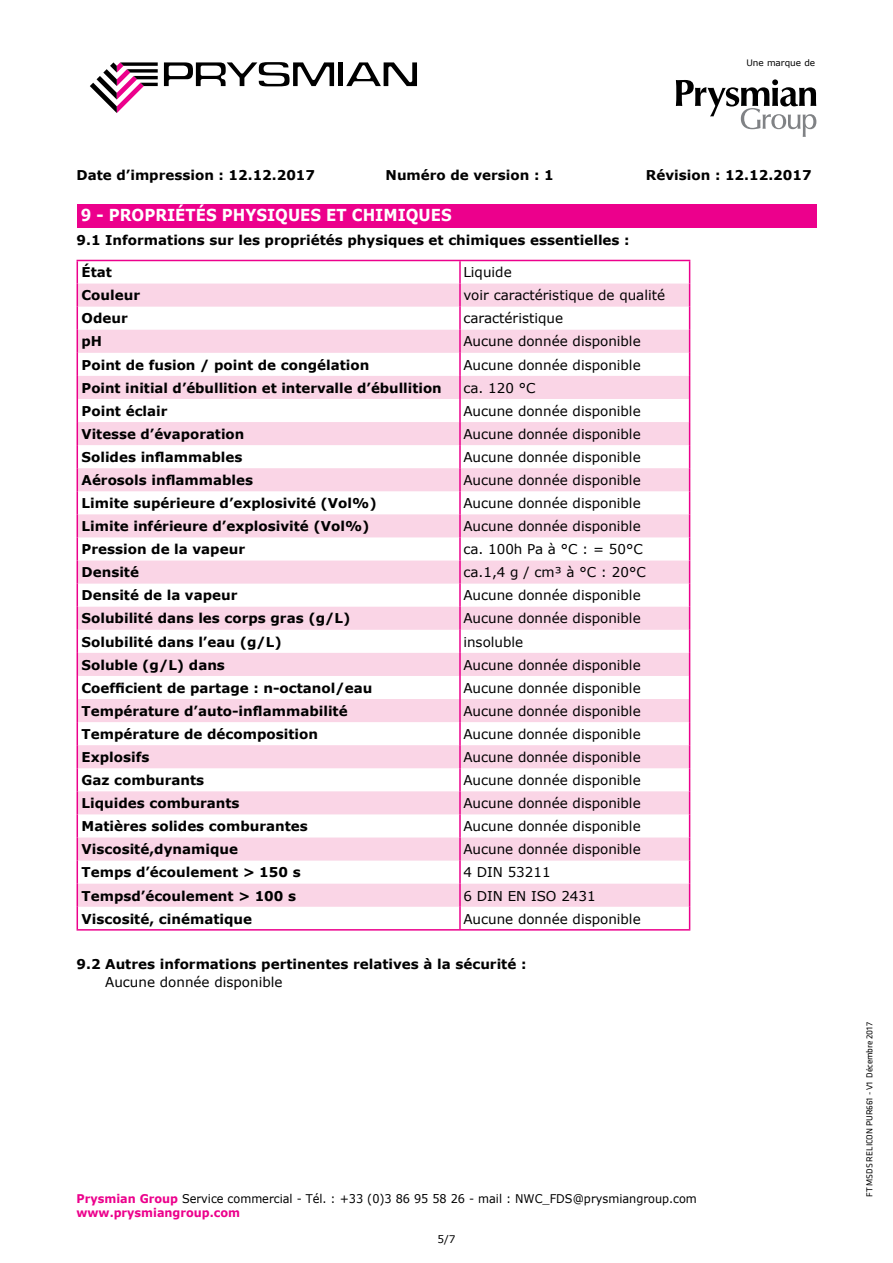
<style>
.page{position:relative;width:893px;height:1263px;background:#fff}
.page>*{position:absolute;margin:0;border:0;box-sizing:border-box;transform-origin:0 0}
.t1{font:700 16.5px "Verdana";color:#fff;scale:.91 1}
.t2{font:700 13.5px "Verdana";color:#000}
.t3{font:13.5px "Verdana";color:#000}
.t4{font:12px/14.4px "Verdana";color:#000;scale:.94 1}
.t5{font:10.5px "Verdana";color:#000}
.t6{font:9px "Klavika";color:#000}
.t7{font:8.85px "Verdana";color:#000}
.s1{font-weight:700;color:#ec008c}
</style>
<div class="page">
<div style="left:77px;top:204px;width:739px;height:23px;background:#ec008c"></div>
<svg style="left:78px;top:284px;width:611px;height:623px;fill:#fad7e7"></svg>
<hr style="left:459px;top:261px;width:2px;height:23px;background:#ec008c">
<hr style="left:459px;top:307px;width:2px;height:23px;background:#ec008c">
<hr style="left:459px;top:445px;width:2px;height:23px;background:#ec008c">
<hr style="left:459px;top:491px;width:2px;height:23px;background:#ec008c">
<hr style="left:459px;top:514px;width:2px;height:23px;background:#ec008c">
<hr style="left:459px;top:537px;width:2px;height:23px;background:#ec008c">
<hr style="left:459px;top:584px;width:2px;height:23px;background:#ec008c">
<hr style="left:459px;top:722px;width:2px;height:23px;background:#ec008c">
<hr style="left:459px;top:768px;width:2px;height:23px;background:#ec008c">
<hr style="left:459px;top:791px;width:2px;height:23px;background:#ec008c">
<hr style="left:459px;top:814px;width:2px;height:23px;background:#ec008c">
<hr style="left:459px;top:861px;width:2px;height:23px;background:#ec008c">
<hr style="left:459px;top:907px;width:2px;height:22px;background:#ec008c">
<hr style="left:459px;top:353px;width:2px;height:23px;background:#ec008c">
<hr style="left:459px;top:399px;width:2px;height:23px;background:#ec008c">
<hr style="left:459px;top:630px;width:2px;height:23px;background:#ec008c">
<hr style="left:459px;top:676px;width:2px;height:23px;background:#ec008c">
<hr style="left:459px;top:284px;width:2px;height:23px;background:#ec008c">
<hr style="left:459px;top:468px;width:2px;height:23px;background:#ec008c">
<hr style="left:459px;top:560px;width:2px;height:24px;background:#ec008c">
<hr style="left:459px;top:745px;width:2px;height:23px;background:#ec008c">
<hr style="left:459px;top:837px;width:2px;height:24px;background:#ec008c">
<hr style="left:459px;top:330px;width:2px;height:23px;background:#ec008c">
<hr style="left:459px;top:376px;width:2px;height:23px;background:#ec008c">
<hr style="left:459px;top:607px;width:2px;height:23px;background:#ec008c">
<hr style="left:459px;top:653px;width:2px;height:23px;background:#ec008c">
<hr style="left:459px;top:884px;width:2px;height:23px;background:#ec008c">
<svg style="left:77px;top:261px;width:1px;height:668px"></svg>
<hr style="left:459px;top:422px;width:2px;height:23px;background:#ec008c">
<hr style="left:459px;top:699px;width:2px;height:23px;background:#ec008c">
<svg style="left:689px;top:261px;width:1px;height:668px"></svg>
<hr style="left:77px;top:260px;width:383px;height:1px;background:#ec008c">
<hr style="left:460px;top:260px;width:230px;height:1px;background:#ec008c">
<hr style="left:77px;top:929px;width:383px;height:1px;background:#ec008c">
<hr style="left:460px;top:929px;width:230px;height:1px;background:#ec008c">
<hr style="left:339px;top:62px;width:4px;height:24px;background:#000">
<svg style="left:346px;top:62px;width:71px;height:24px"></svg>
<svg style="left:164px;top:62px;width:170px;height:24px"></svg>
<svg style="left:90px;top:62px;width:68px;height:51px"></svg>
<svg style="left:676px;top:79px;width:140px;height:58px"></svg>
<p class="t7" style="left:746px;top:57px;width:70px">Une marque de</p>
<p class="t2" style="left:77px;top:166px;width:240px">Date d’impression : 12.12.2017</p>
<p class="t2" style="left:386px;top:166px;width:170px">Numéro de version : 1</p>
<p class="t2" style="left:646px;top:166px;width:167px">Révision : 12.12.2017</p>
<p class="t1" style="left:81px;top:204px;width:409px">9 - PROPRIÉTÉS PHYSIQUES ET CHIMIQUES</p>
<p class="t2" style="left:82px;top:263px;width:32px">État</p>
<p class="t3" style="left:463px;top:263px;width:50px">Liquide</p>
<p class="t2" style="left:82px;top:286px;width:60px">Couleur</p>
<p class="t3" style="left:463px;top:286px;width:203px">voir caractéristique de qualité</p>
<p class="t2" style="left:82px;top:309px;width:48px">Odeur</p>
<p class="t3" style="left:463px;top:309px;width:101px">caractéristique</p>
<p class="t2" style="left:82px;top:332px;width:22px">pH</p>
<p class="t3" style="left:463px;top:332px;width:179px">Aucune donnée disponible</p>
<p class="t2" style="left:82px;top:355px;width:289px">Point de fusion / point de congélation</p>
<p class="t3" style="left:463px;top:355px;width:179px">Aucune donnée disponible</p>
<p class="t2" style="left:82px;top:378px;width:362px">Point initial d’ébullition et intervalle d’ébullition</p>
<p class="t3" style="left:463px;top:378px;width:74px">ca. 120 °C</p>
<p class="t2" style="left:82px;top:401px;width:88px">Point éclair</p>
<p class="t3" style="left:463px;top:401px;width:179px">Aucune donnée disponible</p>
<p class="t2" style="left:82px;top:424px;width:164px">Vitesse d’évaporation</p>
<p class="t3" style="left:463px;top:425px;width:179px">Aucune donnée disponible</p>
<p class="t2" style="left:82px;top:447px;width:162px">Solides inflammables</p>
<p class="t3" style="left:463px;top:448px;width:179px">Aucune donnée disponible</p>
<p class="t2" style="left:82px;top:470px;width:173px">Aérosols inflammables</p>
<p class="t3" style="left:463px;top:471px;width:179px">Aucune donnée disponible</p>
<p class="t2" style="left:82px;top:493px;width:297px">Limite supérieure d’explosivité (Vol%)</p>
<p class="t3" style="left:463px;top:494px;width:179px">Aucune donnée disponible</p>
<p class="t2" style="left:82px;top:517px;width:289px">Limite inférieure d’explosivité (Vol%)</p>
<p class="t3" style="left:463px;top:517px;width:179px">Aucune donnée disponible</p>
<p class="t2" style="left:82px;top:540px;width:165px">Pression de la vapeur</p>
<p class="t3" style="left:463px;top:540px;width:181px">ca. 100h Pa à °C : = 50°C</p>
<p class="t2" style="left:82px;top:563px;width:59px">Densité</p>
<p class="t3" style="left:463px;top:563px;width:184px">ca.1,4 g / cm³ à °C : 20°C</p>
<p class="t2" style="left:82px;top:586px;width:157px">Densité de la vapeur</p>
<p class="t3" style="left:463px;top:586px;width:179px">Aucune donnée disponible</p>
<p class="t2" style="left:82px;top:609px;width:270px">Solubilité dans les corps gras (g/L)</p>
<p class="t3" style="left:463px;top:609px;width:179px">Aucune donnée disponible</p>
<p class="t2" style="left:82px;top:632px;width:202px">Solubilité dans l’eau (g/L)</p>
<p class="t3" style="left:463px;top:632px;width:61px">insoluble</p>
<p class="t2" style="left:82px;top:655px;width:145px">Soluble (g/L) dans</p>
<p class="t3" style="left:463px;top:655px;width:179px">Aucune donnée disponible</p>
<p class="t2" style="left:82px;top:678px;width:292px">Coefficient de partage : n-octanol/eau</p>
<p class="t3" style="left:463px;top:678px;width:179px">Aucune donnée disponible</p>
<p class="t2" style="left:82px;top:701px;width:268px">Température d’auto-inflammabilité</p>
<p class="t3" style="left:463px;top:702px;width:179px">Aucune donnée disponible</p>
<p class="t2" style="left:82px;top:724px;width:238px">Température de décomposition</p>
<p class="t3" style="left:463px;top:725px;width:179px">Aucune donnée disponible</p>
<p class="t2" style="left:82px;top:747px;width:69px">Explosifs</p>
<p class="t3" style="left:463px;top:748px;width:179px">Aucune donnée disponible</p>
<p class="t2" style="left:82px;top:771px;width:124px">Gaz comburants</p>
<p class="t3" style="left:463px;top:771px;width:179px">Aucune donnée disponible</p>
<p class="t2" style="left:82px;top:794px;width:159px">Liquides comburants</p>
<p class="t3" style="left:463px;top:794px;width:179px">Aucune donnée disponible</p>
<p class="t2" style="left:82px;top:817px;width:228px">Matières solides comburantes</p>
<p class="t3" style="left:463px;top:817px;width:179px">Aucune donnée disponible</p>
<p class="t2" style="left:82px;top:840px;width:158px">Viscosité,dynamique</p>
<p class="t3" style="left:463px;top:840px;width:179px">Aucune donnée disponible</p>
<p class="t2" style="left:82px;top:863px;width:221px">Temps d’écoulement &gt; 150 s</p>
<p class="t3" style="left:463px;top:863px;width:89px">4 DIN 53211</p>
<p class="t2" style="left:82px;top:886px;width:216px">Tempsd’écoulement &gt; 100 s</p>
<p class="t3" style="left:463px;top:886px;width:134px">6 DIN EN ISO 2431</p>
<p class="t2" style="left:82px;top:909px;width:172px">Viscosité, cinématique</p>
<p class="t3" style="left:463px;top:909px;width:179px">Aucune donnée disponible</p>
<p class="t2" style="left:77px;top:954px;width:451px">9.2 Autres informations pertinentes relatives à la sécurité :</p>
<p class="t3" style="left:105px;top:972px;width:179px">Aucune donnée disponible</p>
<p class="t2" style="left:77px;top:231px;width:555px">9.1 Informations sur les propriétés physiques et chimiques essentielles :</p>
<p class="t4" style="left:77px;top:1191px;width:661px"><span class="s1">Prysmian Group</span> Service commercial - Tél. : +33 (0)3 86 95 58 26 - mail : NWC_FDS@prysmiangroup.com <span class="s1">www.prysmiangroup.com</span></p>
<p class="t5" style="left:437px;top:1232px;width:20px">5/7</p>
<p class="t6" style="left:864px;top:1197px;width:176px;rotate:-90deg">FT MSDS RELICON PUR661 - V1 Décembre 2017</p>
</div>
